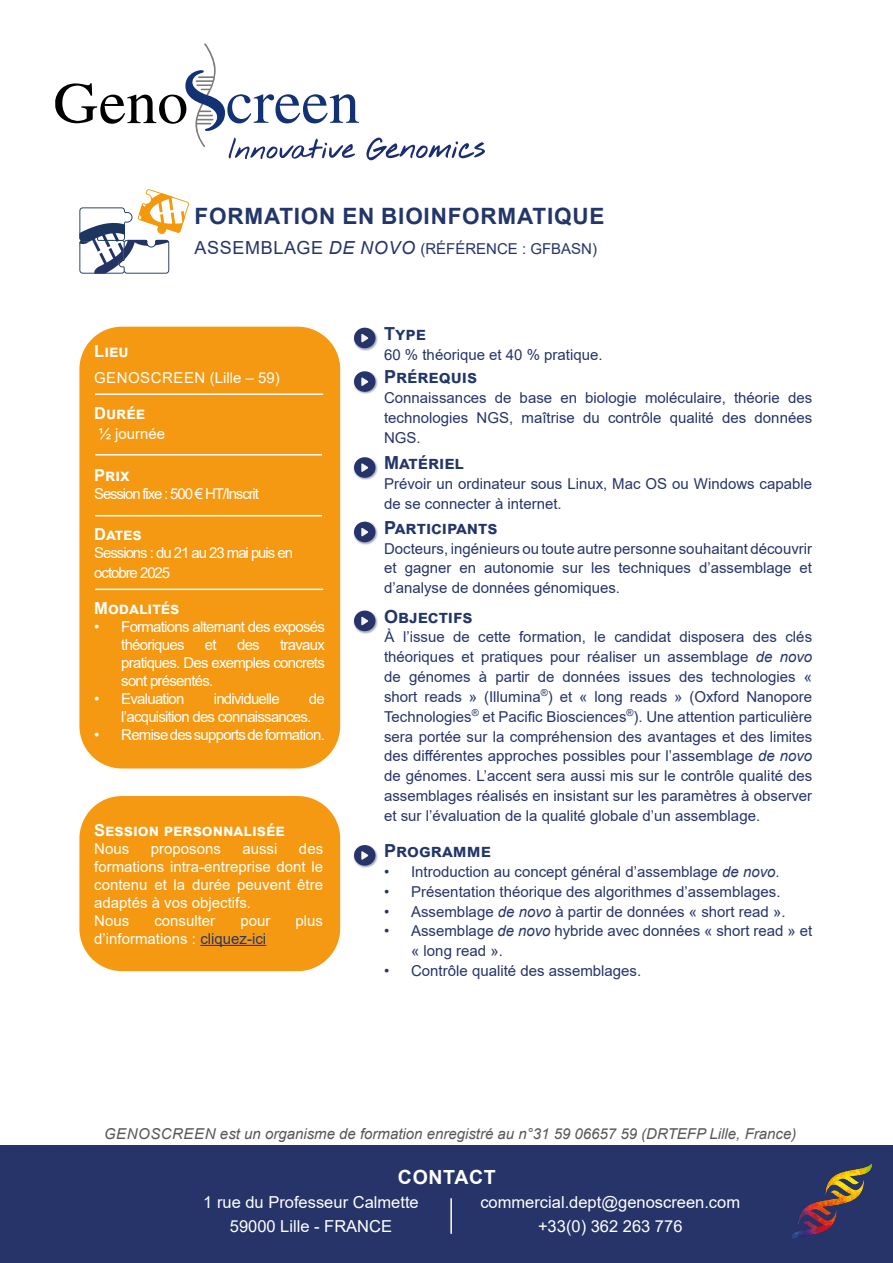
<style>
.page{position:relative;width:893px;height:1263px;background:#fff}
.page>*{position:absolute;margin:0;border:0;box-sizing:border-box;transform-origin:0 0}
.t1{font:700 22.5px "Arial";letter-spacing:.035em;color:#23366a}
.t2{font:700 19.5px "Arial";letter-spacing:.035em;color:#fff}
.t3{font:700 18px "Arial";color:#23366a}
.t4{font:16.5px/24px "Arial";color:#fff;text-align:center}
.t5{font:700 16.5px "Arial";color:#fff}
.t6{font:15px/19.8px "Arial";color:#27346a;text-align:justify}
.t7{font:15px/18px "Arial";letter-spacing:-.05em;color:#fff}
.t8{font:15px/18px "Arial";color:#fff}
.t9{font:italic 15px "Arial";color:#575756}
.t10{font:15px/19.8px "Arial";letter-spacing:-.07em;color:#fff}
.t11{font:15px "Arial";letter-spacing:-.075em;color:#fff}
.t12{font:15px "Arial";letter-spacing:.035em;color:#fff}
.s1{font-size:18px}
.s2{font-style:italic;font-size:18px}
.s3{color:#24366b}
.s4{font-style:italic}
</style>
<div class="page">
<svg style="left:366px;top:138px;width:119px;height:22px"></svg>
<svg style="left:55px;top:43px;width:304px;height:116px"></svg>
<div style="left:0;top:1145px;width:893px;height:118px;background:#27346a"></div>
<hr style="left:450px;top:1198px;width:2px;height:36px;background:#fff">
<div style="left:79px;top:327px;width:261px;height:441px;background:#f49911;border-radius:43px"></div>
<hr style="left:95px;top:393px;width:228px;height:2px;background:#fff">
<hr style="left:95px;top:454px;width:227px;height:1px;background:#fff">
<hr style="left:95px;top:589px;width:228px;height:1px;background:#fff">
<hr style="left:95px;top:515px;width:227px;height:1px;background:#fff">
<div style="left:79px;top:796px;width:261px;height:175px;background:#f49911;border-radius:43px"></div>
<img style="left:791px;top:1164px;width:81px;height:76px">
<img style="left:353px;top:327px;width:25px;height:24px">
<div style="left:354px;top:328px;width:21px;height:20px;background:#27346a;border-radius:50%"></div>
<svg style="left:361px;top:334px;width:7px;height:9px"></svg>
<img style="left:353px;top:371px;width:25px;height:23px">
<div style="left:354px;top:371px;width:21px;height:21px;background:#27346a;border-radius:50%"></div>
<svg style="left:361px;top:377px;width:7px;height:9px"></svg>
<img style="left:353px;top:457px;width:25px;height:23px">
<div style="left:354px;top:457px;width:21px;height:21px;background:#27346a;border-radius:50%"></div>
<svg style="left:361px;top:463px;width:7px;height:9px"></svg>
<img style="left:353px;top:521px;width:25px;height:24px">
<div style="left:354px;top:522px;width:21px;height:20px;background:#27346a;border-radius:50%"></div>
<svg style="left:361px;top:528px;width:7px;height:9px"></svg>
<img style="left:353px;top:610px;width:25px;height:24px">
<div style="left:354px;top:611px;width:21px;height:20px;background:#27346a;border-radius:50%"></div>
<svg style="left:361px;top:616px;width:7px;height:9px"></svg>
<img style="left:353px;top:845px;width:25px;height:23px">
<div style="left:354px;top:845px;width:21px;height:21px;background:#27346a;border-radius:50%"></div>
<svg style="left:361px;top:851px;width:7px;height:9px"></svg>
<hr style="left:200px;top:945px;width:66px;height:1px;background:#24366b">
<svg style="left:79px;top:189px;width:110px;height:85px"></svg>
<h1 class="t1" style="left:195px;top:200px;width:411px">FORMATION EN BIOINFORMATIQUE</h1>
<p class="t6" style="left:195px;top:239px;width:404px"><span class="s1">ASSEMBLAGE</span> <span class="s2">DE NOVO</span> (RÉFÉRENCE : GFBASN)</p>
<p class="t5" style="left:94px;top:340px;width:36px">Lieu</p>
<p class="t12" style="left:94px;top:367px;width:187px">GENOSCREEN (Lille – 59)</p>
<p class="t5" style="left:94px;top:402px;width:52px">Durée</p>
<p class="t8" style="left:98px;top:424px;width:68px">½ journée</p>
<p class="t5" style="left:94px;top:463px;width:37px">Prix</p>
<p class="t11" style="left:94px;top:484px;width:166px">Session fixe : 500 € HT/Inscrit</p>
<p class="t5" style="left:94px;top:523px;width:49px">Dates</p>
<p class="t10" style="left:94px;top:543px;width:200px">Sessions : du 21 au 23 mai puis en octobre 2025</p>
<p class="t5" style="left:94px;top:596px;width:87px">Modalités</p>
<p class="t7" style="left:121px;top:618px;width:205px;text-indent:-27px">• Formations alternant des exposés théoriques</p>
<p class="t7" style="left:205px;top:636px;width:13px">et</p>
<p class="t7" style="left:237px;top:636px;width:24px">des</p>
<p class="t7" style="left:121px;top:636px;width:205px;text-align:justify;text-indent:159px">travaux pratiques. Des exemples concrets sont présentés.</p>
<p class="t7" style="left:94px;top:690px;width:92px">• Evaluation</p>
<p class="t7" style="left:214px;top:690px;width:67px">individuelle</p>
<p class="t7" style="left:121px;top:690px;width:205px;text-indent:188px">de l’acquisition des connaissances.</p>
<p class="t7" style="left:94px;top:726px;width:232px">• Remise des supports de formation.</p>
<p class="t5" style="left:94px;top:818px;width:192px">Session personnalisée</p>
<p class="t7" style="left:94px;top:839px;width:37px">Nous</p>
<p class="t8" style="left:151px;top:839px;width:72px">proposons</p>
<p class="t7" style="left:242px;top:839px;width:37px">aussi</p>
<p class="t8" style="left:94px;top:839px;width:230px;text-indent:205px">des formations intra-entreprise dont le contenu et la durée peuvent être adaptés à vos objectifs.<br>Nous</p>
<p class="t8" style="left:154px;top:911px;width:62px">consulter</p>
<p class="t7" style="left:240px;top:911px;width:32px">pour</p>
<p class="t7" style="left:296px;top:911px;width:29px">plus</p>
<p class="t8" style="left:94px;top:929px;width:173px">d’informations : <span class="s3">cliquez-ici</span></p>
<p class="t3" style="left:384px;top:321px;width:43px">Type</p>
<p class="t6" style="left:384px;top:344px;width:220px">60 % théorique et 40 % pratique.</p>
<p class="t3" style="left:384px;top:364px;width:95px">Prérequis</p>
<p class="t6" style="left:384px;top:388px;width:430px">Connaissances de base en biologie moléculaire, théorie des technologies NGS, maîtrise du contrôle qualité des données NGS.</p>
<p class="t3" style="left:384px;top:450px;width:81px">Matériel</p>
<p class="t6" style="left:384px;top:474px;width:430px">Prévoir un ordinateur sous Linux, Mac OS ou Windows capable de se connecter à internet.</p>
<p class="t3" style="left:384px;top:515px;width:115px">Participants</p>
<p class="t6" style="left:384px;top:538px;width:429px">Docteurs, ingénieurs ou toute autre personne souhaitant découvrir et gagner en autonomie sur les techniques d’assemblage et d’analyse de données génomiques.</p>
<p class="t3" style="left:384px;top:604px;width:90px">Objectifs</p>
<p class="t6" style="left:384px;top:627px;width:430px">À l’issue de cette formation, le candidat disposera des clés théoriques et pratiques pour réaliser un assemblage <span class="s4">de novo </span>de génomes à partir de données issues des technologies « short reads » (Illumina<sup>®</sup>) et « long reads » (Oxford Nanopore Technologies<sup>®</sup> et Pacific Biosciences<sup>®</sup>). Une attention particulière sera portée sur la compréhension des avantages et des limites des différentes approches possibles pour l’assemblage <span class="s4">de novo </span>de génomes. L’accent sera aussi mis sur le contrôle qualité des assemblages réalisés en insistant sur les paramètres à observer et sur l’évaluation de la qualité globale d’un assemblage.</p>
<p class="t3" style="left:384px;top:838px;width:108px">Programme</p>
<p class="t6" style="left:384px;top:862px;width:397px">• Introduction au concept général d’assemblage <span class="s4">de novo</span>.</p>
<p class="t6" style="left:384px;top:881px;width:398px">• Présentation théorique des algorithmes d’assemblages.</p>
<p class="t6" style="left:384px;top:901px;width:403px">• Assemblage <span class="s4">de novo</span> à partir de données « short read ».</p>
<p class="t6" style="left:411px;top:921px;width:402px;text-indent:-27px">• Assemblage <span class="s4">de novo</span> hybride avec données « short read » et « long read ».</p>
<p class="t6" style="left:384px;top:961px;width:259px">• Contrôle qualité des assemblages.</p>
<p class="t9" style="left:104px;top:1124px;width:694px">GENOSCREEN est un organisme de formation enregistré au n°31 59 06657 59 (DRTEFP Lille, France)</p>
<h2 class="t2" style="left:398px;top:1163px;width:99px">CONTACT</h2>
<p class="t4" style="left:203px;top:1189px;width:217px">1 rue du Professeur Calmette<br>59000 Lille - FRANCE</p>
<p class="t4" style="left:480px;top:1189px;width:261px">commercial.dept@genoscreen.com +33(0) 362 263 776</p>
</div>
